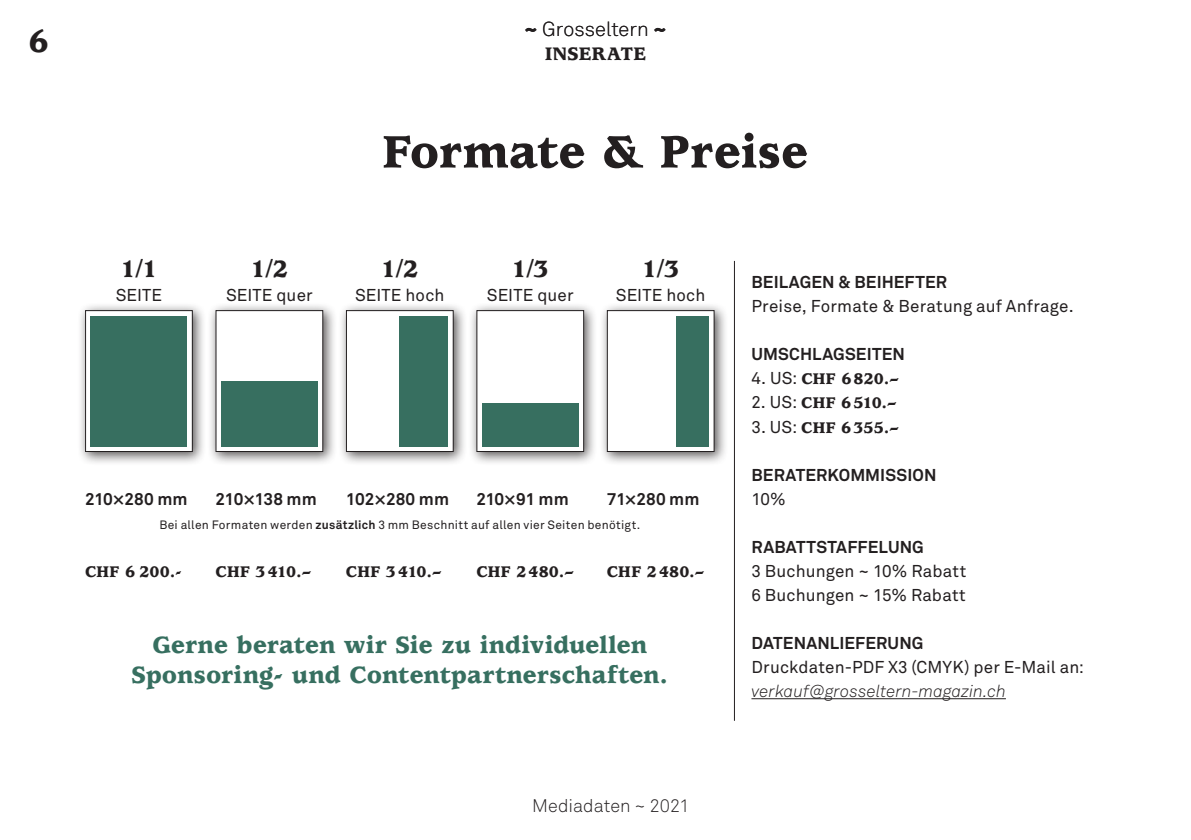
<style>
.page{position:relative;width:1191px;height:840px;background:#fff}
.page>*{position:absolute;margin:0;border:0;box-sizing:border-box;transform-origin:0 0}
.t1{font:900 50px "Usherwood Std";letter-spacing:-.005em;color:#231f20}
.t2{font:900 34px "Usherwood Std";color:#231f20}
.t3{font:900 26px/30px "Usherwood Std";color:#376f60;text-align:center}
.t4{font:900 26px "Usherwood Std";color:#231f20}
.t5{font:20px "Akkurat Light Pro";color:#231f20}
.t6{font:900 20px "Usherwood Std";letter-spacing:.015em;color:#231f20}
.t7{font:18px "Akkurat Light Pro";letter-spacing:-.005em;color:#231f20}
.t8{font:17px/24px "Akkurat Pro";letter-spacing:.01em;color:#231f20}
.t9{font:700 17px "Akkurat Pro";letter-spacing:.005em;color:#231f20}
.t10{font:900 17px "Usherwood Std";letter-spacing:.01em;color:#231f20}
.t11{font:italic 17px "Akkurat Light Pro";letter-spacing:.005em;color:#231f20}
.t12{font:12px "Akkurat Pro";letter-spacing:.025em;color:#231f20}
.s1{font-family:"Akkurat Pro";font-weight:700}
.s2{font-weight:700}
.s3{font-family:"Akkurat Pro";font-weight:400}
</style>
<div class="page">
<div style="left:77px;top:302px;width:129px;height:163px;background:#231f20;opacity:.75"></div>
<div style="left:86px;top:310px;width:106px;height:141px;background:#fff"></div>
<div style="left:85px;top:310px;width:108px;height:142px;border:1px solid #231f20"></div>
<div style="left:207px;top:302px;width:130px;height:163px;background:#231f20;opacity:.75"></div>
<div style="left:216px;top:310px;width:107px;height:141px;background:#fff"></div>
<div style="left:215px;top:310px;width:108px;height:142px;border:1px solid #231f20"></div>
<div style="left:338px;top:302px;width:129px;height:163px;background:#231f20;opacity:.75"></div>
<div style="left:346px;top:310px;width:107px;height:141px;background:#fff"></div>
<div style="left:346px;top:310px;width:108px;height:142px;border:1px solid #231f20"></div>
<div style="left:468px;top:302px;width:130px;height:163px;background:#231f20;opacity:.75"></div>
<div style="left:477px;top:310px;width:106px;height:141px;background:#fff"></div>
<div style="left:476px;top:310px;width:108px;height:142px;border:1px solid #231f20"></div>
<div style="left:598px;top:302px;width:130px;height:163px;background:#231f20;opacity:.75"></div>
<div style="left:607px;top:310px;width:107px;height:141px;background:#fff"></div>
<div style="left:607px;top:310px;width:107px;height:142px;border:1px solid #231f20"></div>
<div style="left:91px;top:315px;width:96px;height:131px;background:#376f60"></div>
<div style="left:221px;top:381px;width:96px;height:65px;background:#376f60"></div>
<div style="left:400px;top:315px;width:48px;height:131px;background:#376f60"></div>
<div style="left:482px;top:402px;width:96px;height:44px;background:#376f60"></div>
<div style="left:677px;top:315px;width:32px;height:131px;background:#376f60"></div>
<hr style="left:734px;top:261px;width:1px;height:459px;background:#231f20">
<hr style="left:751px;top:698px;width:255px;height:1px;background:#231f20">
<h2 class="t2" style="left:28px;top:22px;width:22px">6</h2>
<p class="t5" style="left:524px;top:17px;width:144px"><span class="s1">~</span> Grosseltern <span class="s1">~</span></p>
<p class="t6" style="left:545px;top:42px;width:102px">INSERATE</p>
<h1 class="t1" style="left:382px;top:124px;width:427px">Formate &amp; Preise</h1>
<h3 class="t4" style="left:120px;top:254px;width:39px">1/1</h3>
<p class="t8" style="left:116px;top:283px;width:48px">SEITE</p>
<h3 class="t4" style="left:250px;top:254px;width:39px">1/2</h3>
<p class="t8" style="left:226px;top:283px;width:88px">SEITE quer</p>
<h3 class="t4" style="left:381px;top:254px;width:39px">1/2</h3>
<p class="t8" style="left:355px;top:283px;width:91px">SEITE hoch</p>
<h3 class="t4" style="left:511px;top:254px;width:39px">1/3</h3>
<p class="t8" style="left:487px;top:283px;width:88px">SEITE quer</p>
<h3 class="t4" style="left:642px;top:254px;width:39px">1/3</h3>
<p class="t8" style="left:616px;top:283px;width:91px">SEITE hoch</p>
<p class="t9" style="left:85px;top:487px;width:104px">210×280 mm</p>
<p class="t9" style="left:215px;top:487px;width:103px">210×138 mm</p>
<p class="t9" style="left:346px;top:487px;width:105px">102×280 mm</p>
<p class="t9" style="left:476px;top:487px;width:94px">210×91 mm</p>
<p class="t9" style="left:607px;top:487px;width:94px">71×280 mm</p>
<p class="t12" style="left:159px;top:517px;width:482px">Bei allen Formaten werden <span class="s2">zusätzlich</span> 3 mm Beschnitt auf allen vier Seiten benötigt.</p>
<p class="t10" style="left:85px;top:561px;width:98px">CHF 6 200.-</p>
<p class="t10" style="left:215px;top:561px;width:97px">CHF 3410.–</p>
<p class="t10" style="left:346px;top:561px;width:97px">CHF 3410.–</p>
<p class="t10" style="left:476px;top:561px;width:99px">CHF 2480.–</p>
<p class="t10" style="left:607px;top:561px;width:99px">CHF 2480.–</p>
<h3 class="t3" style="left:131px;top:630px;width:538px">Gerne beraten wir Sie zu individuellen<br>Sponsoring- und Contentpartnerschaften.</h3>
<p class="t9" style="left:751px;top:271px;width:197px">BEILAGEN &amp; BEIHEFTER</p>
<p class="t8" style="left:751px;top:295px;width:324px">Preise, Formate &amp; Beratung auf Anfrage.</p>
<p class="t9" style="left:751px;top:343px;width:155px">UMSCHLAGSEITEN</p>
<p class="t10" style="left:751px;top:369px;width:149px"><span class="s3">4. US:</span> CHF 6820.–</p>
<p class="t10" style="left:751px;top:393px;width:147px"><span class="s3">2. US:</span> CHF 6510.–</p>
<p class="t10" style="left:751px;top:417px;width:149px"><span class="s3">3. US:</span> CHF 6355.–</p>
<p class="t9" style="left:751px;top:463px;width:187px">BERATERKOMMISSION</p>
<p class="t8" style="left:751px;top:487px;width:36px">10%</p>
<p class="t9" style="left:751px;top:536px;width:174px">RABATTSTAFFELUNG</p>
<p class="t8" style="left:751px;top:559px;width:216px">3 Buchungen ~ 10% Rabatt<br>6 Buchungen ~ 15% Rabatt</p>
<p class="t9" style="left:751px;top:632px;width:174px">DATENANLIEFERUNG</p>
<p class="t8" style="left:751px;top:655px;width:334px">Druckdaten-PDF X3 (CMYK) per E-Mail an:</p>
<p class="t11" style="left:751px;top:680px;width:256px">verkauf@grosseltern-magazin.ch</p>
<p class="t7" style="left:532px;top:794px;width:159px">Mediadaten ~ 2021</p>
</div>
